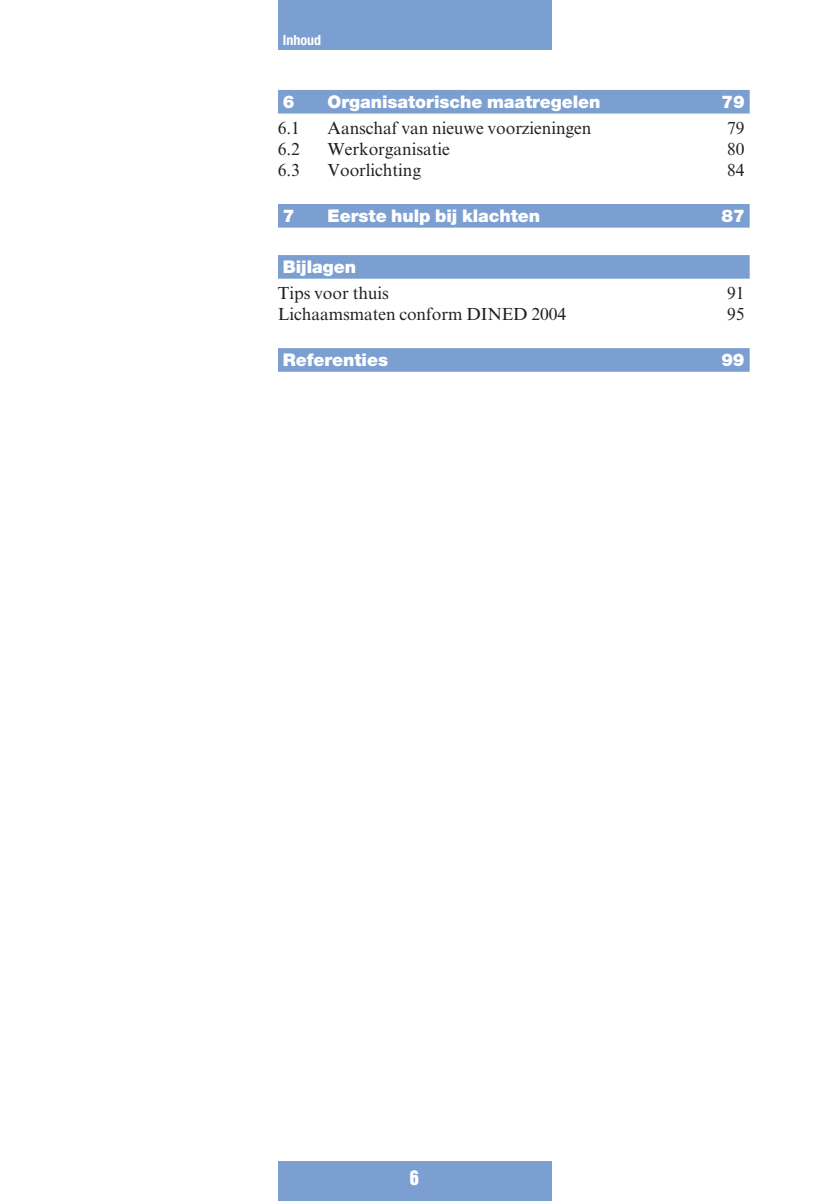
<style>
.page{position:relative;width:834px;height:1201px;background:#fff}
.page>*{position:absolute;margin:0;border:0;box-sizing:border-box;transform-origin:0 0}
.t1{font:18.38px "Helvetica Inserat LT Std";color:#fff}
.t2{font:17.5px/26.2px "Times New Roman MT Std";letter-spacing:-.005em;color:#231f20}
.t3{font:900 17.5px "Helvetica Neue LT Std";letter-spacing:-.005em;color:#fff}
.t4{font:700 condensed 14px "Helvetica Neue LT Std";color:#fff}
.s1{font-family:"Helvetica Neue LT Std";font-weight:900;color:#fff}
</style>
<div class="page">
<div style="left:278px;top:0;width:273px;height:50px;background:#7c9fd2"></div>
<div style="left:278px;top:1161px;width:273px;height:40px;background:#7c9fd2"></div>
<div style="left:278px;top:90px;width:471px;height:24px;background:#7c9fd2"></div>
<div style="left:278px;top:204px;width:471px;height:24px;background:#7c9fd2"></div>
<div style="left:278px;top:255px;width:471px;height:24px;background:#7c9fd2"></div>
<div style="left:278px;top:348px;width:471px;height:24px;background:#7c9fd2"></div>
<p class="t4" style="left:283px;top:35px;width:40px">Inhoud</p>
<p class="t3" style="left:283px;top:95px;width:13px">6</p>
<p class="t3" style="left:327px;top:95px;width:274px">Organisatorische maatregelen</p>
<p class="t3" style="left:721px;top:95px;width:25px">79</p>
<p class="t2" style="left:278px;top:117px;width:24px">6.1</p>
<p class="t2" style="left:327px;top:117px;width:265px">Aanschaf van nieuwe voorzieningen</p>
<p class="t2" style="left:727px;top:117px;width:19px">79</p>
<p class="t2" style="left:278px;top:138px;width:24px">6.2</p>
<p class="t2" style="left:327px;top:138px;width:124px">Werkorganisatie</p>
<p class="t2" style="left:727px;top:138px;width:19px">80</p>
<p class="t2" style="left:278px;top:159px;width:24px">6.3</p>
<p class="t2" style="left:327px;top:159px;width:95px">Voorlichting</p>
<p class="t2" style="left:727px;top:159px;width:19px">84</p>
<p class="t3" style="left:283px;top:209px;width:13px">7</p>
<p class="t3" style="left:327px;top:209px;width:214px">Eerste hulp bij klachten</p>
<p class="t3" style="left:721px;top:209px;width:25px">87</p>
<p class="t2" style="left:278px;top:256px;width:112px"><span class="s1">Bijlagen<br></span>Tips voor thuis</p>
<p class="t2" style="left:727px;top:282px;width:19px">91</p>
<p class="t2" style="left:278px;top:303px;width:290px">Lichaamsmaten conform DINED 2004</p>
<p class="t2" style="left:727px;top:303px;width:19px">95</p>
<p class="t3" style="left:283px;top:354px;width:107px">Referenties</p>
<p class="t3" style="left:721px;top:354px;width:25px">99</p>
<p class="t1" style="left:410px;top:1169px;width:11px">6</p>
</div>
